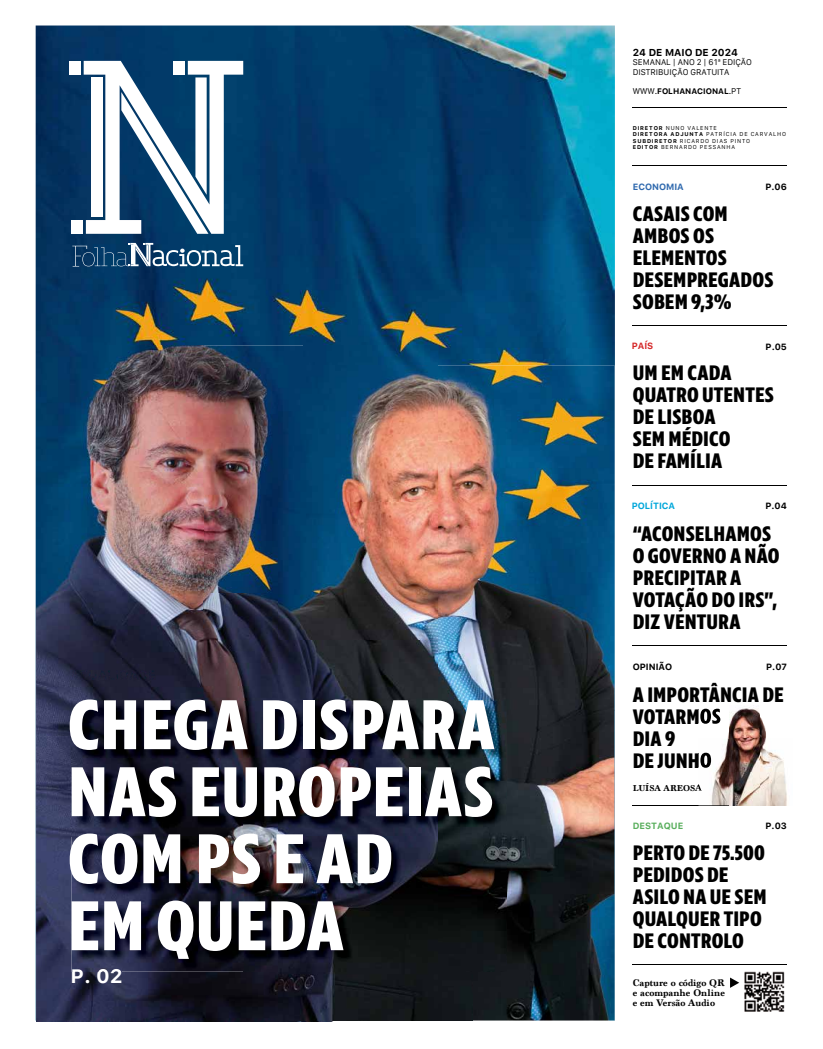
<style>
.page{position:relative;width:823px;height:1049px;background:#fff}
.page>*{position:absolute;margin:0;border:0;box-sizing:border-box;transform-origin:0 0}
.t1{font:800 67px/67px "Kranto Cond";letter-spacing:.005em;color:#fff}
.t2{font:800 20px/22px "Kranto Cond";letter-spacing:.005em;color:#000}
.t3{font:700 20px "Galvji";color:#fff}
.t4{font:700 10px/10px "Marion";color:#000;text-align:justify}
.t5{font:700 10px "Galvji";color:#000}
.t6{font:700 9px "Galvji";color:#000}
.t7{font:700 9px "Marion";color:#000}
.t8{font:700 9px "Galvji";color:#5aaf5e}
.t9{font:700 9px "Galvji";color:#00a7da}
.t10{font:700 9px "Galvji";color:#2f69ae}
.t11{font:700 9px "Galvji";color:#010101}
.t12{font:700 9px "Galvji";color:#d52728}
.t13{font:8px/9.6px "Galvji";color:#000}
.t14{font:700 8px "Galvji";color:#000}
.t15{font:5.5px/6.6px "Galvji";letter-spacing:.15em;color:#000}
.s1{font-weight:400}
.s2{font-weight:700}
</style>
<div class="page">
<img style="left:36px;top:26px;width:578px;height:339px">
<img style="left:437px;top:365px;width:177px;height:345px">
<img style="left:472px;top:710px;width:142px;height:310px">
<img style="left:304px;top:971px;width:168px;height:49px">
<div style="left:70px;top:61px;width:11px;height:14px;background:#fff"></div>
<div style="left:72px;top:220px;width:11px;height:14px;background:#fff"></div>
<svg style="left:84px;top:61px;width:159px;height:173px"></svg>
<hr style="left:632px;top:108px;width:154px;height:1px;background:#000">
<hr style="left:632px;top:646px;width:154px;height:1px;background:#000">
<hr style="left:632px;top:325px;width:154px;height:1px;background:#000">
<hr style="left:632px;top:165px;width:154px;height:1px;background:#000">
<hr style="left:632px;top:485px;width:154px;height:1px;background:#000">
<hr style="left:632px;top:964px;width:154px;height:1px;background:#000">
<img style="left:744px;top:971px;width:41px;height:41px">
<svg style="left:730px;top:977px;width:8px;height:11px"></svg>
<svg style="left:72px;top:243px;width:171px;height:23px;background:#3d6789"></svg>
<hr style="left:632px;top:805px;width:154px;height:1px;background:#000">
<img style="left:701px;top:705px;width:86px;height:100px">
<svg style="left:698px;top:784px;width:3px;height:7px"></svg>
<img style="left:698px;top:709px;width:22px;height:15px">
<img style="left:698px;top:753px;width:12px;height:15px">
<img style="left:36px;top:1020px;width:267px;height:1px">
<img style="left:36px;top:345px;width:167px;height:391px">
<img style="left:203px;top:345px;width:100px;height:249px">
<img style="left:303px;top:345px;width:134px;height:20px">
<img style="left:203px;top:594px;width:75px;height:107px">
<img style="left:36px;top:736px;width:67px;height:284px">
<img style="left:103px;top:971px;width:201px;height:49px">
<img style="left:303px;top:1020px;width:134px;height:1px">
<img style="left:278px;top:365px;width:159px;height:606px">
<img style="left:70px;top:670px;width:85px;height:10px">
<img style="left:72px;top:971px;width:49px;height:13px">
<img style="left:437px;top:701px;width:69px;height:270px">
<img style="left:71px;top:701px;width:207px;height:270px">
<img style="left:72px;top:969px;width:49px;height:2px">
<h1 class="t1" style="left:68px;top:691px;width:428px">CHEGA DISPARA<br>NAS EUROPEIAS<br>COM PS E AD<br>EM QUEDA</h1>
<p class="t3" style="left:70px;top:964px;width:54px">P. 02</p>
<p class="t5" style="left:632px;top:46px;width:107px">24 DE MAIO DE 2024</p>
<p class="t13" style="left:632px;top:58px;width:121px">SEMANAL | ANO 2 | 61ª EDIÇÃO<br>DISTRIBUIÇÃO GRATUITA</p>
<p class="t14" style="left:632px;top:87px;width:110px"><span class="s1">WWW.</span>FOLHANACIONAL<span class="s1">.PT</span></p>
<p class="t15" style="left:632px;top:125px;width:155px"><span class="s2">DIRETOR</span> NUNO VALENTE<br><span class="s2">DIRETORA ADJUNTA</span> PATRÍCIA DE CARVALHO<br><span class="s2">SUBDIRETOR</span> RICARDO DIAS PINTO<br><span class="s2">EDITOR</span> BERNARDO PESSANHA</p>
<p class="t10" style="left:632px;top:181px;width:53px">ECONOMIA</p>
<p class="t6" style="left:765px;top:181px;width:23px">P.06</p>
<p class="t2" style="left:632px;top:202px;width:142px">CASAIS COM<br>AMBOS OS<br>ELEMENTOS<br>DESEMPREGADOS<br>SOBEM 9,3%</p>
<p class="t12" style="left:631px;top:340px;width:23px">PAÍS</p>
<p class="t6" style="left:765px;top:341px;width:23px">P.05</p>
<p class="t2" style="left:632px;top:362px;width:142px">UM EM CADA<br>QUATRO UTENTES<br>DE LISBOA<br>SEM MÉDICO<br>DE FAMÍLIA</p>
<p class="t9" style="left:631px;top:500px;width:45px">POLÍTICA</p>
<p class="t2" style="left:632px;top:522px;width:148px">“ACONSELHAMOS<br>O GOVERNO A NÃO<br>PRECIPITAR A<br>VOTAÇÃO DO IRS”,<br>DIZ VENTURA</p>
<p class="t6" style="left:764px;top:500px;width:23px">P.04</p>
<p class="t11" style="left:632px;top:661px;width:41px">OPINIÃO</p>
<p class="t6" style="left:765px;top:662px;width:22px">P.07</p>
<p class="t2" style="left:632px;top:683px;width:152px">A IMPORTÂNCIA DE<br>VOTARMOS<br>DIA 9<br>DE JUNHO</p>
<p class="t7" style="left:632px;top:782px;width:70px">LUÍSA AREOSA</p>
<p class="t8" style="left:632px;top:821px;width:52px">DESTAQUE</p>
<p class="t6" style="left:765px;top:821px;width:23px">P.03</p>
<p class="t2" style="left:632px;top:842px;width:135px">PERTO DE 75.500<br>PEDIDOS DE<br>ASILO NA UE SEM<br>QUALQUER TIPO<br>DE CONTROLO</p>
<p class="t4" style="left:632px;top:978px;width:94px">Capture o código QR e acompanhe Online e em Versão Audio</p>
</div>
